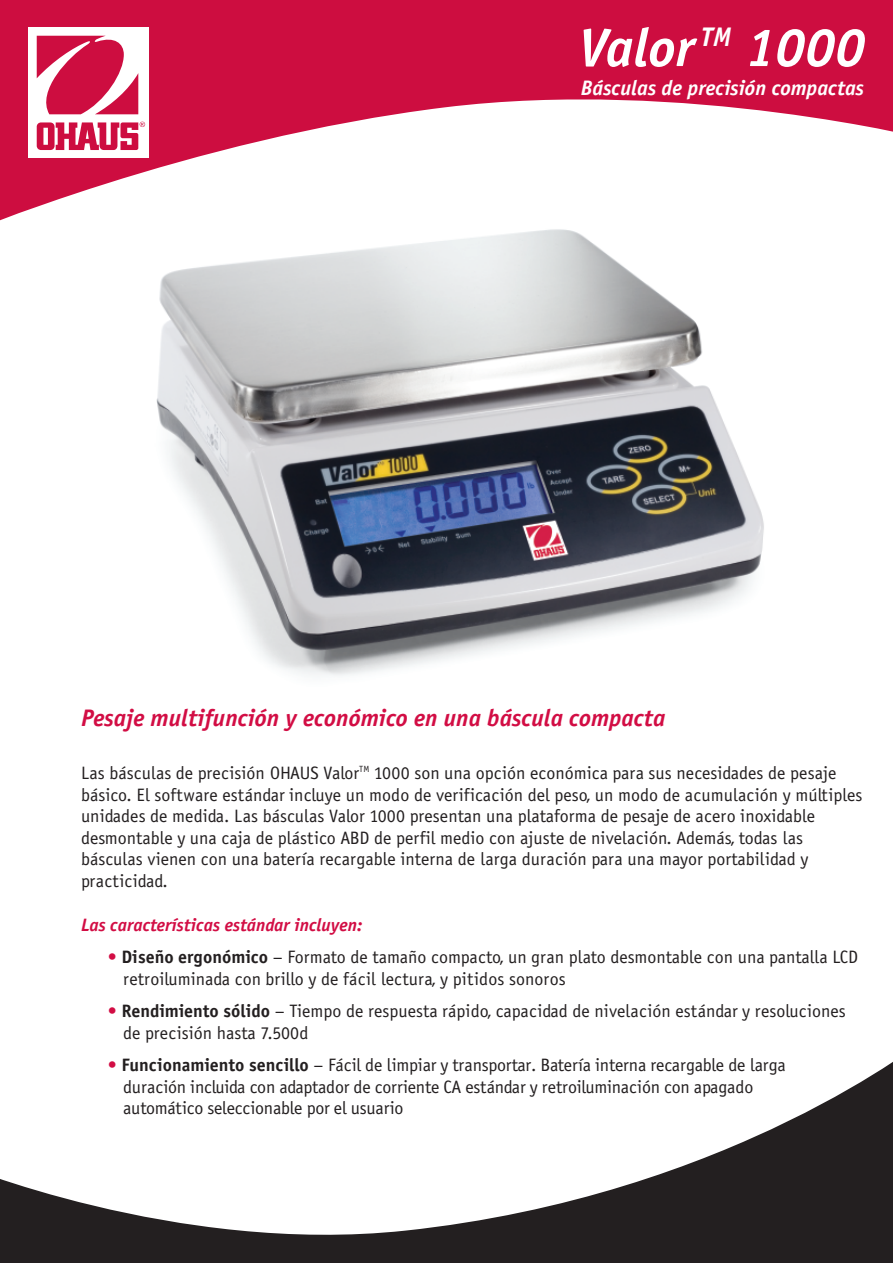
<style>
.page{position:relative;width:893px;height:1263px;background:#fff}
.page>*{position:absolute;margin:0;border:0;box-sizing:border-box;transform-origin:0 0}
.t1{font:italic 54px "Officina Sans Bold A";color:#fff}
.t2{font:italic 24px "Officina Sans Bold A";color:#d20d44}
.t3{font:italic 21px "Officina Sans Bold A";color:#fff}
.t4{font:18px/21.6px "Officina Sans Book A";color:#231f20}
.t5{font:italic 18px "Officina Sans Bold A";color:#d20d44}
.s1{color:#d20d44}
.s2{font-family:"Officina Sans Bold A"}
</style>
<div class="page">
<img style="left:156px;top:237px;width:608px;height:439px">
<svg style="left:0;top:1062px;width:893px;height:201px"></svg>
<svg style="left:0;top:0;width:893px;height:237px;fill:#cd0d40"></svg>
<div style="left:28px;top:27px;width:120px;height:131px;background:#fff"></div>
<svg style="left:36px;top:36px;width:102px;height:78px"></svg>
<svg style="left:37px;top:122px;width:108px;height:28px"></svg>
<h1 class="t1" style="left:578px;top:27px;width:289px">Valor <sup>TM</sup> 1000</h1>
<p class="t3" style="left:581px;top:80px;width:285px">Básculas de precisión compactas</p>
<h2 class="t2" style="left:81px;top:708px;width:586px">Pesaje multifunción y económico en una báscula compacta</h2>
<p class="t4" style="left:81px;top:764px;width:783px">Las básculas de precisión OHAUS Valor<sup>TM</sup> 1000 son una opción económica para sus necesidades de pesaje básico. El software estándar incluye un modo de verificación del peso, un modo de acumulación y múltiples unidades de medida. Las básculas Valor 1000 presentan una plataforma de pesaje de acero inoxidable desmontable y una caja de plástico ABD de perfil medio con ajuste de nivelación. Además, todas las básculas vienen con una batería recargable interna de larga duración para una mayor portabilidad y practicidad.</p>
<p class="t5" style="left:81px;top:918px;width:283px">Las características estándar incluyen:</p>
<p class="t4" style="left:123px;top:948px;width:736px;text-indent:-15px"><span class="s1">•</span> <span class="s2">Diseño ergonómico</span> – Formato de tamaño compacto, un gran plato desmontable con una pantalla LCD retroiluminada con brillo y de fácil lectura, y pitidos sonoros</p>
<p class="t4" style="left:123px;top:1002px;width:724px;text-indent:-15px"><span class="s1">•</span> <span class="s2">Rendimiento sólido</span> – Tiempo de respuesta rápido, capacidad de nivelación estándar y resoluciones de precisión hasta 7.500d</p>
<p class="t4" style="left:123px;top:1056px;width:664px;text-indent:-15px"><span class="s1">•</span> <span class="s2">Funcionamiento sencillo</span> – Fácil de limpiar y transportar. Batería interna recargable de larga duración incluida con adaptador de corriente CA estándar y retroiluminación con apagado automático seleccionable por el usuario</p>
</div>
